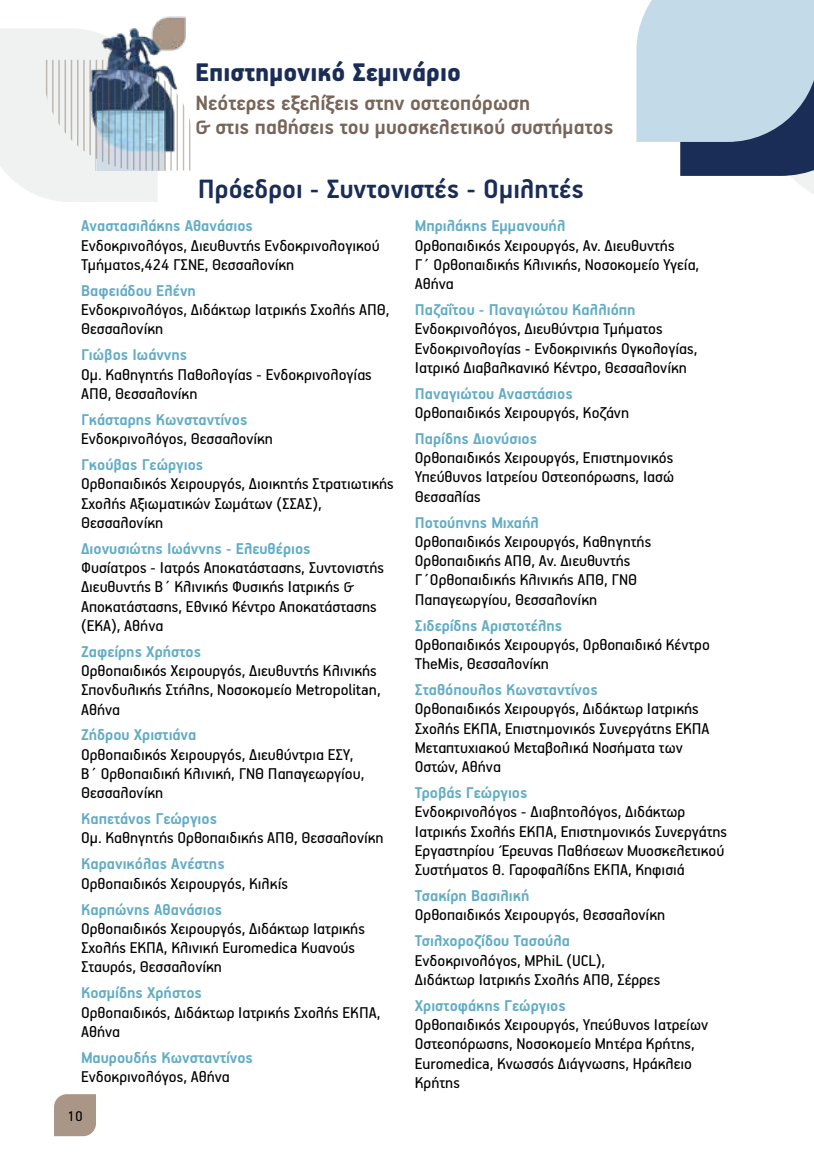
<style>
.page{position:relative;width:814px;height:1166px;background:#fff}
.page>*{position:absolute;margin:0;border:0;box-sizing:border-box;transform-origin:0 0}
.t1{font:700 29.75px "PF Handbook Pro";color:#1a2d57}
.t2{font:900 28.53px "PF Handbook Pro";color:#1a2d57}
.t3{font:700 23.28px/24.7px "PF Handbook Pro";color:#776559}
.t4{font:17.5px/19.2px "PF Handbook Pro";color:#000}
.t5{font:700 17.5px "PF Handbook Pro";color:#61acc5}
.t6{font:15.75px "PF Handbook Pro";color:#000}
</style>
<div class="page">
<svg style="left:636px;top:0;width:178px;height:194px;background:#afc2d3"></svg>
<img style="left:152px;top:16px;width:34px;height:12px">
<svg style="left:0;top:28px;width:191px;height:174px"></svg>
<div style="left:54px;top:1094px;width:42px;height:42px;background:#aa9687"></div>
<h2 class="t2" style="left:195px;top:55px;width:267px">Επιστημονικό Σεμινάριο</h2>
<h3 class="t3" style="left:195px;top:89px;width:419px">Νεότερες εξελίξεις στην οστεοπόρωση<br>&amp; στις παθήσεις του μυοσκελετικού συστήματος</h3>
<h1 class="t1" style="left:198px;top:171px;width:387px">Πρόεδροι - Συντονιστές - Ομιλητές</h1>
<p class="t5" style="left:81px;top:215px;width:173px">Αναστασιλάκης Αθανάσιος</p>
<p class="t4" style="left:81px;top:235px;width:300px">Ενδοκρινολόγος, Διευθυντής Ενδοκρινολογικού<br>Τμήματος,424 ΓΣΝΕ, Θεσσαλονίκη</p>
<p class="t5" style="left:81px;top:280px;width:116px">Βαφειάδου Ελένη</p>
<p class="t4" style="left:81px;top:299px;width:310px">Ενδοκρινολόγος, Διδάκτωρ Ιατρικής Σχολής ΑΠΘ,<br>Θεσσαλονίκη</p>
<p class="t5" style="left:81px;top:344px;width:108px">Γιώβος Ιωάννης</p>
<p class="t4" style="left:81px;top:364px;width:292px">Ομ. Καθηγητής Παθολογίας - Ενδοκρινολογίας<br>ΑΠΘ, Θεσσαλονίκη</p>
<p class="t5" style="left:81px;top:409px;width:168px">Γκάσταρης Κωνσταντίνος</p>
<p class="t4" style="left:81px;top:428px;width:193px">Ενδοκρινολόγος, Θεσσαλονίκη</p>
<p class="t5" style="left:81px;top:454px;width:124px">Γκούβας Γεώργιος</p>
<p class="t4" style="left:81px;top:474px;width:314px">Ορθοπαιδικός Χειρουργός, Διοικητής Στρατιωτικής<br>Σχολής Αξιωματικών Σωμάτων (ΣΣΑΣ),<br>Θεσσαλονίκη</p>
<p class="t5" style="left:81px;top:538px;width:231px">Διονυσιώτης Ιωάννης - Ελευθέριος</p>
<p class="t4" style="left:81px;top:557px;width:304px">Φυσίατρος - Ιατρός Αποκατάστασης, Συντονιστής Διευθυντής Β΄ Κλινικής Φυσικής Ιατρικής &amp; Αποκατάστασης, Εθνικό Κέντρο Αποκατάστασης (ΕΚΑ), Αθήνα</p>
<p class="t5" style="left:81px;top:641px;width:122px">Ζαφείρης Χρήστος</p>
<p class="t4" style="left:81px;top:660px;width:301px">Ορθοπαιδικός Χειρουργός, Διευθυντής Κλινικής<br>Σπονδυλικής Στήλης, Νοσοκομείο Metropolitan,<br>Αθήνα</p>
<p class="t5" style="left:81px;top:724px;width:117px">Ζήδρου Χριστιάνα</p>
<p class="t4" style="left:81px;top:744px;width:285px">Ορθοπαιδικός Χειρουργός, Διευθύντρια ΕΣΥ,<br>Β΄ Ορθοπαιδική Κλινική, ΓΝΘ Παπαγεωργίου,<br>Θεσσαλονίκη</p>
<p class="t5" style="left:81px;top:808px;width:138px">Καπετάνος Γεώργιος</p>
<p class="t4" style="left:81px;top:828px;width:304px">Ομ. Καθηγητής Ορθοπαιδικής ΑΠΘ, Θεσσαλονίκη</p>
<p class="t5" style="left:81px;top:853px;width:145px">Καρανικόλας Ανέστης</p>
<p class="t4" style="left:81px;top:873px;width:208px">Ορθοπαιδικός Χειρουργός, Κιλκίς</p>
<p class="t5" style="left:81px;top:898px;width:143px">Καρπώνης Αθανάσιος</p>
<p class="t4" style="left:81px;top:918px;width:285px">Ορθοπαιδικός Χειρουργός, Διδάκτωρ Ιατρικής<br>Σχολής ΕΚΠΑ, Κλινική Euromedica Κυανούς<br>Σταυρός, Θεσσαλονίκη</p>
<p class="t5" style="left:81px;top:982px;width:122px">Κοσμίδης Χρήστος</p>
<p class="t4" style="left:81px;top:1002px;width:301px">Ορθοπαιδικός, Διδάκτωρ Ιατρικής Σχολής ΕΚΠΑ,<br>Αθήνα</p>
<p class="t5" style="left:81px;top:1047px;width:173px">Μαυρουδής Κωνσταντίνος</p>
<p class="t4" style="left:81px;top:1066px;width:150px">Ενδοκρινολόγος, Αθήνα</p>
<p class="t5" style="left:415px;top:215px;width:152px">Μπριλάκης Εμμανουήλ</p>
<p class="t4" style="left:415px;top:235px;width:286px">Ορθοπαιδικός Χειρουργός, Αν. Διευθυντής<br>Γ΄ Ορθοπαιδικής Κλινικής, Νοσοκομείο Υγεία,<br>Αθήνα</p>
<p class="t5" style="left:415px;top:299px;width:222px">Παζαΐτου - Παναγιώτου Καλλιόπη</p>
<p class="t4" style="left:415px;top:319px;width:284px">Ενδοκρινολόγος, Διευθύντρια Τμήματος<br>Ενδοκρινολογίας - Ενδοκρινικής Ογκολογίας,<br>Ιατρικό Διαβαλκανικό Κέντρο, Θεσσαλονίκη</p>
<p class="t5" style="left:415px;top:383px;width:159px">Παναγιώτου Αναστάσιος</p>
<p class="t4" style="left:415px;top:402px;width:216px">Ορθοπαιδικός Χειρουργός, Κοζάνη</p>
<p class="t5" style="left:415px;top:428px;width:124px">Παρίδης Διονύσιος</p>
<p class="t4" style="left:415px;top:448px;width:261px;text-align:justify">Ορθοπαιδικός Χειρουργός, Επιστημονικός Υπεύθυνος Ιατρείου Οστεοπόρωσης, Ιασώ Θεσσαλίας</p>
<p class="t5" style="left:415px;top:512px;width:126px">Ποτούπνης Μιχαήλ</p>
<p class="t4" style="left:415px;top:531px;width:238px">Ορθοπαιδικός Χειρουργός, Καθηγητής Ορθοπαιδικής ΑΠΘ, Αν. Διευθυντής Γ΄Ορθοπαιδικής Κλινικής ΑΠΘ, ΓΝΘ Παπαγεωργίου, Θεσσαλονίκη</p>
<p class="t5" style="left:415px;top:615px;width:149px">Σιδερίδης Αριστοτέλης</p>
<p class="t4" style="left:415px;top:634px;width:296px">Ορθοπαιδικός Χειρουργός, Ορθοπαιδικό Κέντρο<br>TheMis, Θεσσαλονίκη</p>
<p class="t5" style="left:415px;top:679px;width:184px">Σταθόπουλος Κωνσταντίνος</p>
<p class="t4" style="left:415px;top:699px;width:296px">Ορθοπαιδικός Χειρουργός, Διδάκτωρ Ιατρικής Σχολής ΕΚΠΑ, Επιστημονικός Συνεργάτης ΕΚΠΑ Μεταπτυχιακού Μεταβολικά Νοσήματα των Οστών, Αθήνα</p>
<p class="t5" style="left:415px;top:782px;width:114px">Τροβάς Γεώργιος</p>
<p class="t4" style="left:415px;top:802px;width:314px">Ενδοκρινολόγος - Διαβητολόγος, Διδάκτωρ Ιατρικής Σχολής ΕΚΠΑ, Επιστημονικός Συνεργάτης Εργαστηρίου Έρευνας Παθήσεων Μυοσκελετικού Συστήματος Θ. Γαροφαλίδης ΕΚΠΑ, Κηφισιά</p>
<p class="t5" style="left:415px;top:885px;width:116px">Τσακίρη Βασιλική</p>
<p class="t4" style="left:415px;top:905px;width:252px">Ορθοπαιδικός Χειρουργός, Θεσσαλονίκη</p>
<p class="t5" style="left:415px;top:930px;width:157px">Τσιλχοροζίδου Τασούλα</p>
<p class="t4" style="left:415px;top:950px;width:247px">Ενδοκρινολόγος, MPhiL (UCL),<br>Διδάκτωρ Ιατρικής Σχολής ΑΠΘ, Σέρρες</p>
<p class="t5" style="left:415px;top:995px;width:153px">Χριστοφάκης Γεώργιος</p>
<p class="t4" style="left:415px;top:1014px;width:295px">Ορθοπαιδικός Χειρουργός, Υπεύθυνος Ιατρείων Οστεοπόρωσης, Νοσοκομείο Μητέρα Κρήτης, Euromedica, Κνωσσός Διάγνωσης, Ηράκλειο Κρήτης</p>
<p class="t6" style="left:68px;top:1106px;width:16px">10</p>
</div>
